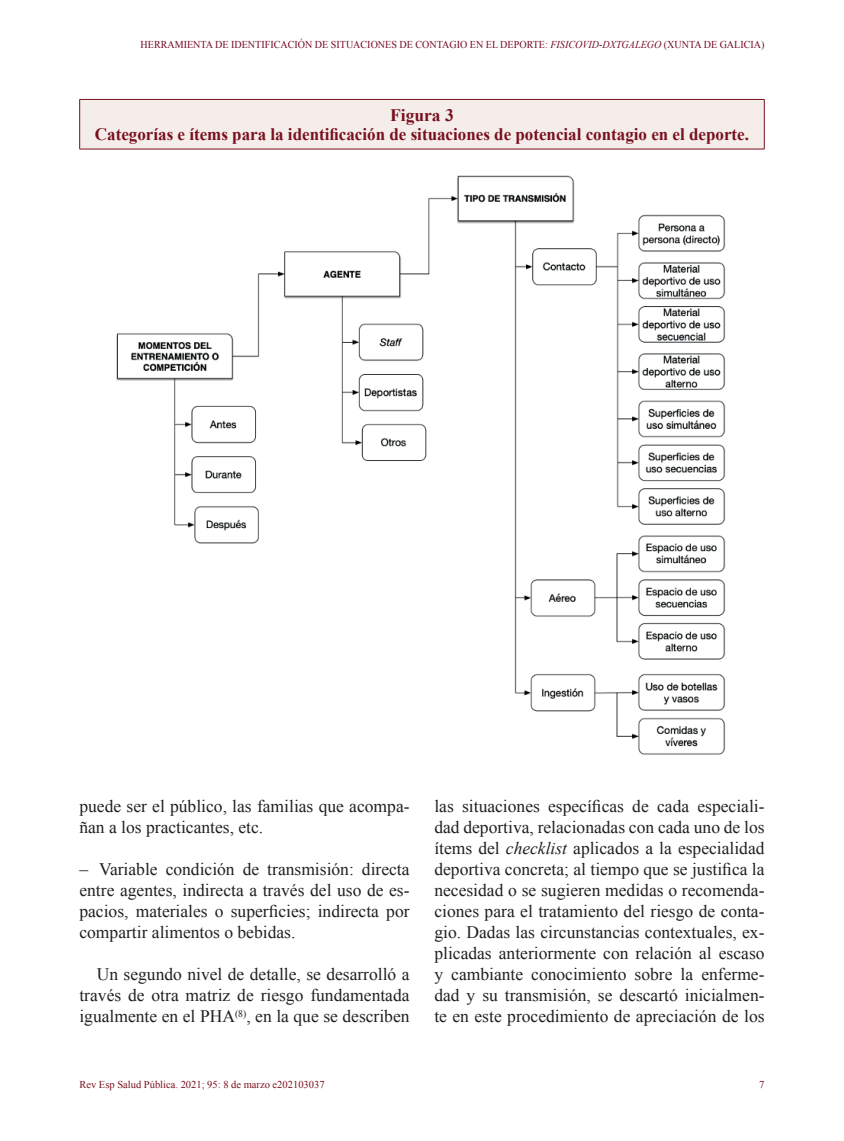
<style>
.page{position:relative;width:844px;height:1141px;background:#fff}
.page>*{position:absolute;margin:0;border:0;box-sizing:border-box;transform-origin:0 0}
.t1{font:17.5px/21px "Times New Roman";color:#231f20;text-align:justify}
.t2{font:700 17.5px/19.2px "Times New Roman";color:#79101e;text-align:center}
.t3{font:10.5px "Times New Roman";color:#730b23;scale:.96 1}
.t4{font:10.5px "Times New Roman";color:#79101e}
.s1{font-style:italic}
</style>
<div class="page">
<div style="left:80px;top:99px;width:684px;height:50px;background:#f4edea"></div>
<hr style="left:79px;top:100px;width:1px;height:49px;background:#79101e">
<hr style="left:763px;top:100px;width:1px;height:49px;background:#79101e">
<hr style="left:79px;top:99px;width:685px;height:1px;background:#79101e">
<hr style="left:79px;top:149px;width:685px;height:1px;background:#79101e">
<img style="left:116px;top:175px;width:610px;height:580px">
<p class="t3" style="left:140px;top:38px;width:651px">HERRAMIENTA DE IDENTIFICACIÓN DE SITUACIONES DE CONTAGIO EN EL DEPORTE: <span class="s1">FISICOVID-DXTGALEGO</span> (XUNTA DE GALICIA)</p>
<p class="t2" style="left:95px;top:105px;width:655px">Figura 3<br>Categorías e ítems para la identificación de situaciones de potencial contagio en el deporte.</p>
<p class="t1" style="left:79px;top:796px;width:331px">puede ser el público, las familias que acompa&shy;ñan a los practicantes, etc.</p>
<p class="t1" style="left:79px;top:859px;width:331px">– Variable condición de transmisión: directa entre agentes, indirecta a través del uso de es&shy;pacios, materiales o superficies; indirecta por compartir alimentos o bebidas.</p>
<p class="t1" style="left:79px;top:964px;width:331px;text-indent:17px">Un segundo nivel de detalle, se desarrolló a través de otra matriz de riesgo fundamentada igualmente en el PHA<sup>(8)</sup>, en la que se describen</p>
<p class="t1" style="left:434px;top:796px;width:331px">las situaciones específicas de cada especiali&shy;dad deportiva, relacionadas con cada uno de los ítems del <span class="s1">checklist</span> aplicados a la especialidad deportiva concreta; al tiempo que se justifica la necesidad o se sugieren medidas o recomenda&shy;ciones para el tratamiento del riesgo de conta&shy;gio. Dadas las circunstancias contextuales, ex&shy;plicadas anteriormente con relación al escaso y cambiante conocimiento sobre la enferme&shy;dad y su transmisión, se descartó inicialmen&shy;te en este procedimiento de apreciación de los</p>
<p class="t4" style="left:79px;top:1077px;width:246px">Rev Esp Salud Pública. 2021; 95: 8 de marzo e202103037</p>
<p class="t4" style="left:759px;top:1077px;width:7px">7</p>
</div>
